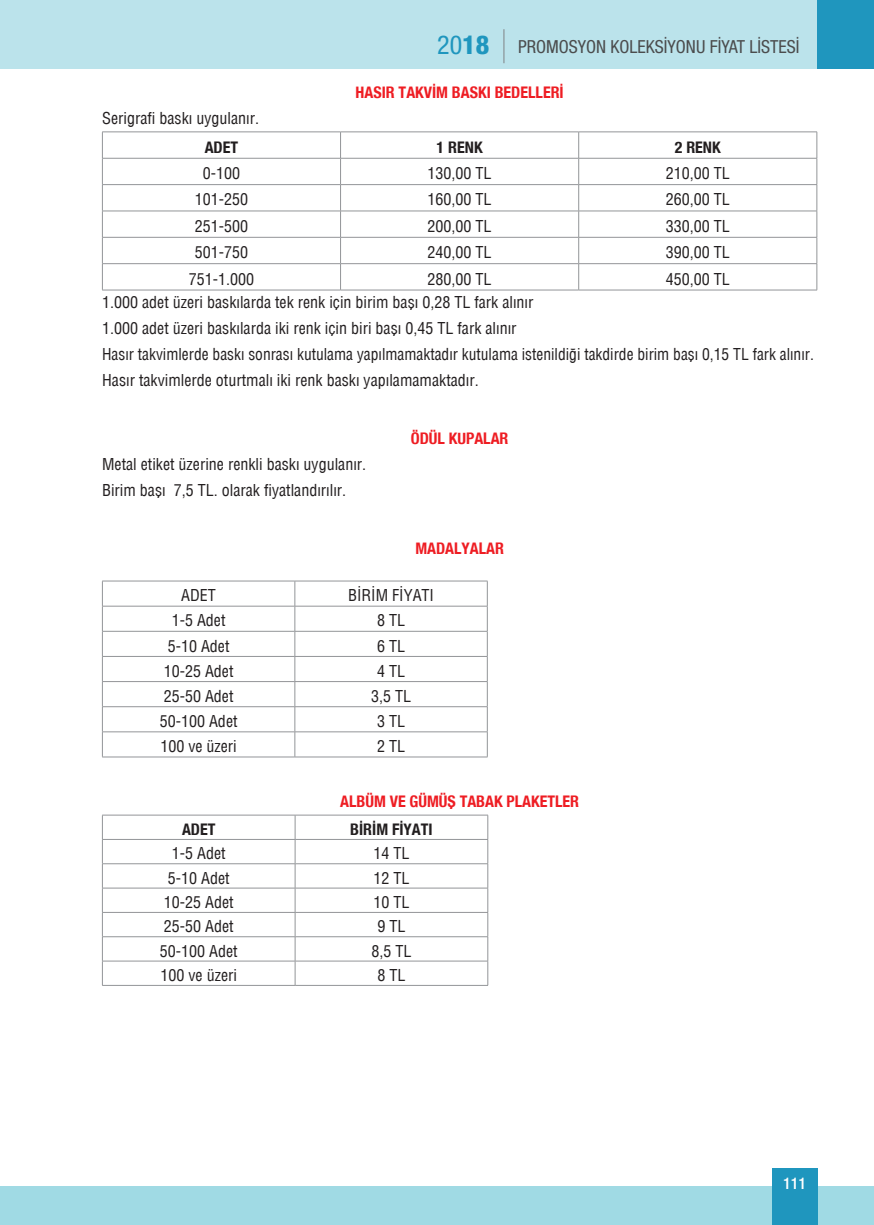
<style>
.page{position:relative;width:874px;height:1225px;background:#fff}
.page>*{position:absolute;margin:0;border:0;box-sizing:border-box;transform-origin:0 0}
.t1{font:condensed 18px "Helvetica Neue LT Pro";color:#4b4c4d}
.Tablo_Başlığı{font:16px "Helvetica PCT";color:#231f20}
.Tablo_İçeriği{font:16px "Helvetica PCT";color:#231f20}
.t2{font:16px "Helvetica BCT Italic";color:#ee1d23}
.Tablo_İçeriği-2{font:16px "Helvetica BCT Italic";color:#231f20}
.t3{font:500 condensed 16px "Helvetica Neue LT Pro";color:#fff}
.s1{font-size:26px;color:#1f96be}
.s2{font-weight:800;font-size:26px;color:#1f96be}
</style>
<div class="page">
<div style="left:0;top:1186px;width:873px;height:39px;background:#a0dae4"></div>
<div style="left:771px;top:1168px;width:45px;height:57px;background:#1f96be"></div>
<div style="left:0;top:0;width:873px;height:68px;background:#bbe3eb"></div>
<div style="left:816px;top:0;width:57px;height:68px;background:#1f96be"></div>
<hr style="left:503px;top:29px;width:1px;height:34px;background:#808285">
<hr style="left:102px;top:131px;width:238px;height:1px;background:#939598">
<hr style="left:340px;top:131px;width:238px;height:1px;background:#939598">
<hr style="left:578px;top:131px;width:238px;height:1px;background:#939598">
<hr style="left:102px;top:158px;width:238px;height:1px;background:#939598">
<hr style="left:340px;top:158px;width:238px;height:1px;background:#939598">
<hr style="left:578px;top:158px;width:238px;height:1px;background:#939598">
<hr style="left:102px;top:184px;width:238px;height:1px;background:#939598">
<hr style="left:340px;top:184px;width:238px;height:1px;background:#939598">
<hr style="left:578px;top:184px;width:238px;height:1px;background:#939598">
<hr style="left:102px;top:211px;width:238px;height:1px;background:#939598">
<hr style="left:340px;top:211px;width:238px;height:1px;background:#939598">
<hr style="left:578px;top:211px;width:238px;height:1px;background:#939598">
<hr style="left:102px;top:237px;width:238px;height:1px;background:#939598">
<hr style="left:340px;top:237px;width:238px;height:1px;background:#939598">
<hr style="left:578px;top:237px;width:238px;height:1px;background:#939598">
<hr style="left:102px;top:263px;width:238px;height:1px;background:#939598">
<svg style="left:102px;top:132px;width:1px;height:158px"></svg>
<hr style="left:340px;top:263px;width:238px;height:1px;background:#939598">
<svg style="left:340px;top:132px;width:1px;height:158px"></svg>
<hr style="left:578px;top:263px;width:238px;height:1px;background:#939598">
<svg style="left:578px;top:132px;width:1px;height:158px"></svg>
<svg style="left:816px;top:132px;width:1px;height:158px"></svg>
<hr style="left:102px;top:290px;width:238px;height:1px;background:#939598">
<hr style="left:340px;top:290px;width:238px;height:1px;background:#939598">
<hr style="left:578px;top:290px;width:238px;height:1px;background:#939598">
<hr style="left:102px;top:580px;width:193px;height:1px;background:#939598">
<hr style="left:295px;top:580px;width:192px;height:1px;background:#939598">
<hr style="left:102px;top:606px;width:193px;height:1px;background:#939598">
<hr style="left:295px;top:606px;width:192px;height:1px;background:#939598">
<hr style="left:102px;top:631px;width:193px;height:1px;background:#939598">
<hr style="left:295px;top:631px;width:192px;height:1px;background:#939598">
<hr style="left:102px;top:656px;width:193px;height:1px;background:#939598">
<hr style="left:295px;top:656px;width:192px;height:1px;background:#939598">
<hr style="left:102px;top:681px;width:193px;height:1px;background:#939598">
<hr style="left:295px;top:681px;width:192px;height:1px;background:#939598">
<hr style="left:102px;top:706px;width:193px;height:1px;background:#939598">
<hr style="left:295px;top:706px;width:192px;height:1px;background:#939598">
<hr style="left:102px;top:731px;width:193px;height:1px;background:#939598">
<svg style="left:102px;top:581px;width:1px;height:175px"></svg>
<hr style="left:295px;top:731px;width:192px;height:1px;background:#939598">
<svg style="left:294px;top:581px;width:1px;height:175px"></svg>
<svg style="left:486px;top:581px;width:1px;height:175px"></svg>
<hr style="left:102px;top:756px;width:193px;height:1px;background:#939598">
<hr style="left:295px;top:756px;width:192px;height:1px;background:#939598">
<hr style="left:102px;top:814px;width:193px;height:1px;background:#939598">
<hr style="left:295px;top:814px;width:193px;height:1px;background:#939598">
<hr style="left:102px;top:839px;width:193px;height:1px;background:#939598">
<hr style="left:295px;top:839px;width:193px;height:1px;background:#939598">
<hr style="left:102px;top:863px;width:193px;height:1px;background:#939598">
<hr style="left:295px;top:863px;width:193px;height:1px;background:#939598">
<hr style="left:102px;top:887px;width:193px;height:1px;background:#939598">
<hr style="left:295px;top:887px;width:193px;height:1px;background:#939598">
<hr style="left:102px;top:912px;width:193px;height:1px;background:#939598">
<hr style="left:295px;top:912px;width:193px;height:1px;background:#939598">
<hr style="left:102px;top:936px;width:193px;height:1px;background:#939598">
<hr style="left:295px;top:936px;width:193px;height:1px;background:#939598">
<hr style="left:102px;top:960px;width:193px;height:1px;background:#939598">
<svg style="left:102px;top:815px;width:1px;height:170px"></svg>
<hr style="left:295px;top:960px;width:193px;height:1px;background:#939598">
<svg style="left:294px;top:815px;width:1px;height:170px"></svg>
<svg style="left:487px;top:815px;width:1px;height:170px"></svg>
<hr style="left:102px;top:985px;width:193px;height:1px;background:#939598">
<hr style="left:295px;top:985px;width:193px;height:1px;background:#939598">
<p class="t1" style="left:437px;top:36px;width:363px"><span class="s1">20</span><span class="s2">18</span> PROMOSYON KOLEKSİYONU FİYAT LİSTESİ</p>
<p class="t2" style="left:355px;top:82px;width:209px">HASIR TAKVİM BASKI BEDELLERİ</p>
<p class="Tablo_Başlığı" style="left:102px;top:108px;width:158px">Serigrafi baskı uygulanır.</p>
<p class="Tablo_İçeriği-2" style="left:205px;top:137px;width:35px">ADET</p>
<p class="Tablo_İçeriği-2" style="left:436px;top:137px;width:47px">1 RENK</p>
<p class="Tablo_İçeriği-2" style="left:674px;top:137px;width:47px">2 RENK</p>
<p class="Tablo_İçeriği" style="left:203px;top:164px;width:39px">0-100</p>
<p class="Tablo_İçeriği" style="left:427px;top:164px;width:65px">130,00 TL</p>
<p class="Tablo_İçeriği" style="left:665px;top:164px;width:65px">210,00 TL</p>
<p class="Tablo_İçeriği" style="left:195px;top:190px;width:55px">101-250</p>
<p class="Tablo_İçeriği" style="left:427px;top:190px;width:65px">160,00 TL</p>
<p class="Tablo_İçeriği" style="left:665px;top:190px;width:65px">260,00 TL</p>
<p class="Tablo_İçeriği" style="left:195px;top:216px;width:55px">251-500</p>
<p class="Tablo_İçeriği" style="left:427px;top:216px;width:65px">200,00 TL</p>
<p class="Tablo_İçeriği" style="left:665px;top:216px;width:65px">330,00 TL</p>
<p class="Tablo_İçeriği" style="left:195px;top:243px;width:55px">501-750</p>
<p class="Tablo_İçeriği" style="left:427px;top:243px;width:65px">240,00 TL</p>
<p class="Tablo_İçeriği" style="left:665px;top:243px;width:65px">390,00 TL</p>
<p class="Tablo_İçeriği" style="left:189px;top:269px;width:67px">751-1.000</p>
<p class="Tablo_İçeriği" style="left:427px;top:269px;width:65px">280,00 TL</p>
<p class="Tablo_İçeriği" style="left:665px;top:269px;width:65px">450,00 TL</p>
<p class="Tablo_Başlığı" style="left:102px;top:293px;width:432px">1.000 adet üzeri baskılarda tek renk için birim başı 0,28 TL fark alınır</p>
<p class="Tablo_Başlığı" style="left:102px;top:319px;width:416px">1.000 adet üzeri baskılarda iki renk için biri başı 0,45 TL fark alınır</p>
<p class="Tablo_Başlığı" style="left:102px;top:345px;width:713px">Hasır takvimlerde baskı sonrası kutulama yapılmamaktadır kutulama istenildiği takdirde birim başı 0,15 TL fark alınır.</p>
<p class="Tablo_Başlığı" style="left:102px;top:371px;width:378px">Hasır takvimlerde oturtmalı iki renk baskı yapılamamaktadır.</p>
<p class="Tablo_Başlığı" style="left:102px;top:454px;width:265px">Metal etiket üzerine renkli baskı uygulanır.</p>
<p class="Tablo_Başlığı" style="left:102px;top:480px;width:245px">Birim başı 7,5 TL. olarak fiyatlandırılır.</p>
<p class="t2" style="left:410px;top:428px;width:99px">ÖDÜL KUPALAR</p>
<p class="t2" style="left:415px;top:538px;width:90px">MADALYALAR</p>
<p class="Tablo_Başlığı" style="left:181px;top:586px;width:36px">ADET</p>
<p class="Tablo_Başlığı" style="left:348px;top:586px;width:87px">BİRİM FİYATI</p>
<p class="Tablo_Başlığı" style="left:172px;top:611px;width:55px">1-5 Adet</p>
<p class="Tablo_Başlığı" style="left:377px;top:611px;width:29px">8 TL</p>
<p class="Tablo_İçeriği" style="left:168px;top:636px;width:63px">5-10 Adet</p>
<p class="Tablo_İçeriği" style="left:377px;top:636px;width:29px">6 TL</p>
<p class="Tablo_İçeriği" style="left:164px;top:661px;width:71px">10-25 Adet</p>
<p class="Tablo_İçeriği" style="left:377px;top:661px;width:29px">4 TL</p>
<p class="Tablo_Başlığı" style="left:164px;top:686px;width:71px">25-50 Adet</p>
<p class="Tablo_Başlığı" style="left:371px;top:686px;width:41px">3,5 TL</p>
<p class="Tablo_Başlığı" style="left:160px;top:711px;width:79px">50-100 Adet</p>
<p class="Tablo_Başlığı" style="left:377px;top:711px;width:29px">3 TL</p>
<p class="Tablo_Başlığı" style="left:160px;top:737px;width:78px">100 ve üzeri</p>
<p class="Tablo_Başlığı" style="left:377px;top:737px;width:29px">2 TL</p>
<p class="t2" style="left:340px;top:791px;width:240px">ALBÜM VE GÜMÜŞ TABAK PLAKETLER</p>
<p class="Tablo_İçeriği-2" style="left:182px;top:819px;width:35px">ADET</p>
<p class="Tablo_İçeriği-2" style="left:350px;top:819px;width:84px">BİRİM FİYATI</p>
<p class="Tablo_İçeriği" style="left:172px;top:844px;width:55px">1-5 Adet</p>
<p class="Tablo_İçeriği" style="left:373px;top:844px;width:37px">14 TL</p>
<p class="Tablo_İçeriği" style="left:168px;top:868px;width:63px">5-10 Adet</p>
<p class="Tablo_İçeriği" style="left:373px;top:868px;width:37px">12 TL</p>
<p class="Tablo_İçeriği" style="left:164px;top:892px;width:71px">10-25 Adet</p>
<p class="Tablo_İçeriği" style="left:373px;top:892px;width:37px">10 TL</p>
<p class="Tablo_İçeriği" style="left:164px;top:917px;width:71px">25-50 Adet</p>
<p class="Tablo_İçeriği" style="left:377px;top:917px;width:29px">9 TL</p>
<p class="Tablo_Başlığı" style="left:160px;top:941px;width:79px">50-100 Adet</p>
<p class="Tablo_Başlığı" style="left:371px;top:941px;width:41px">8,5 TL</p>
<p class="Tablo_Başlığı" style="left:160px;top:965px;width:78px">100 ve üzeri</p>
<p class="Tablo_Başlığı" style="left:377px;top:965px;width:29px">8 TL</p>
<p class="t3" style="left:782px;top:1173px;width:25px">111</p>
</div>
